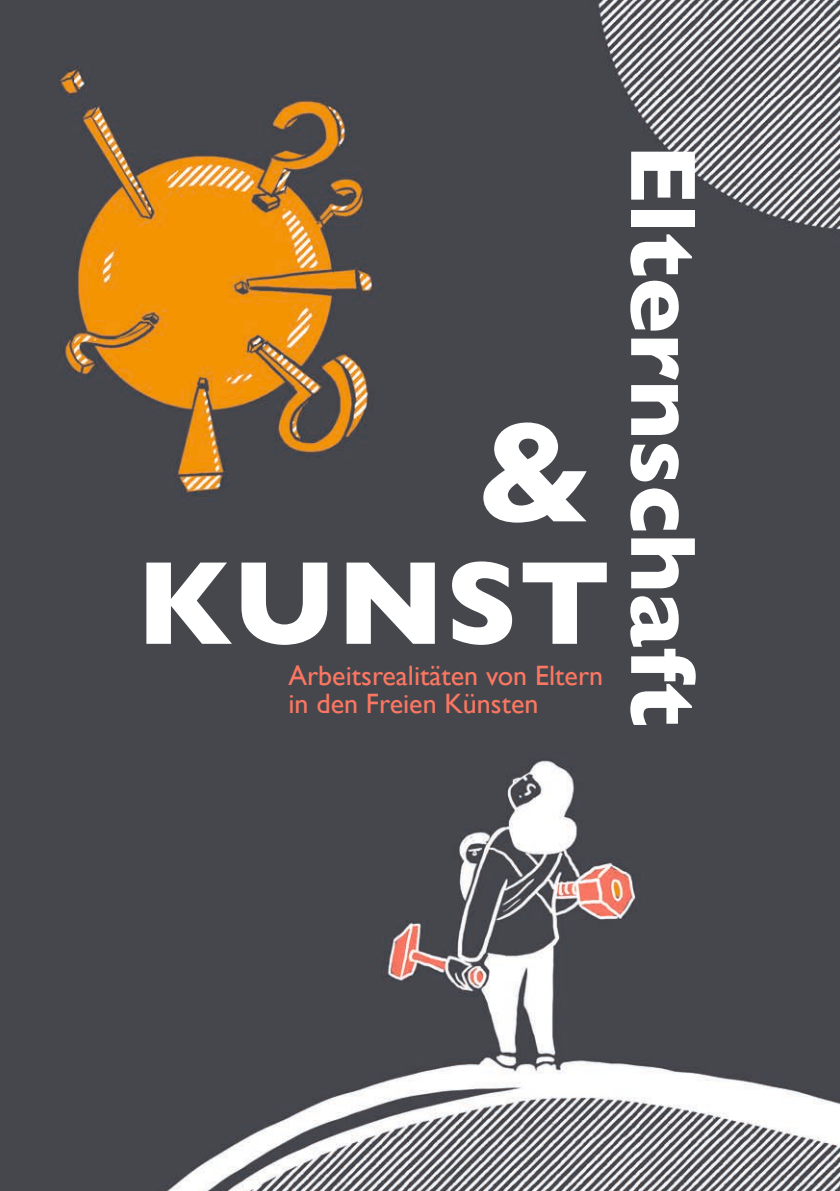
<style>
.page{position:relative;width:840px;height:1191px;background:#fff}
.page>*{position:absolute;margin:0;border:0;box-sizing:border-box;transform-origin:0 0}
.t1{font:700 144px "Gill Sans";color:#fff}
.t2{font:700 120px "Gill Sans";color:#fff}
.t3{font:700 94px "Gill Sans";color:#fff}
.t4{font:28px/28px "Gill Sans";color:#fb7762}
</style>
<div class="page">
<img style="left:0;top:0;width:839px;height:1191px">
<h1 class="t1" style="left:476px;top:358px;width:120px">&amp;</h1>
<h2 class="t2" style="left:136px;top:508px;width:476px">KUNST</h2>
<p class="t4" style="left:288px;top:661px;width:316px">Arbeitsrealitäten von Eltern in den Freien Künsten</p>
<h3 class="t3" style="left:737px;top:144px;width:585px;rotate:90deg">Elternschaft</h3>
</div>
